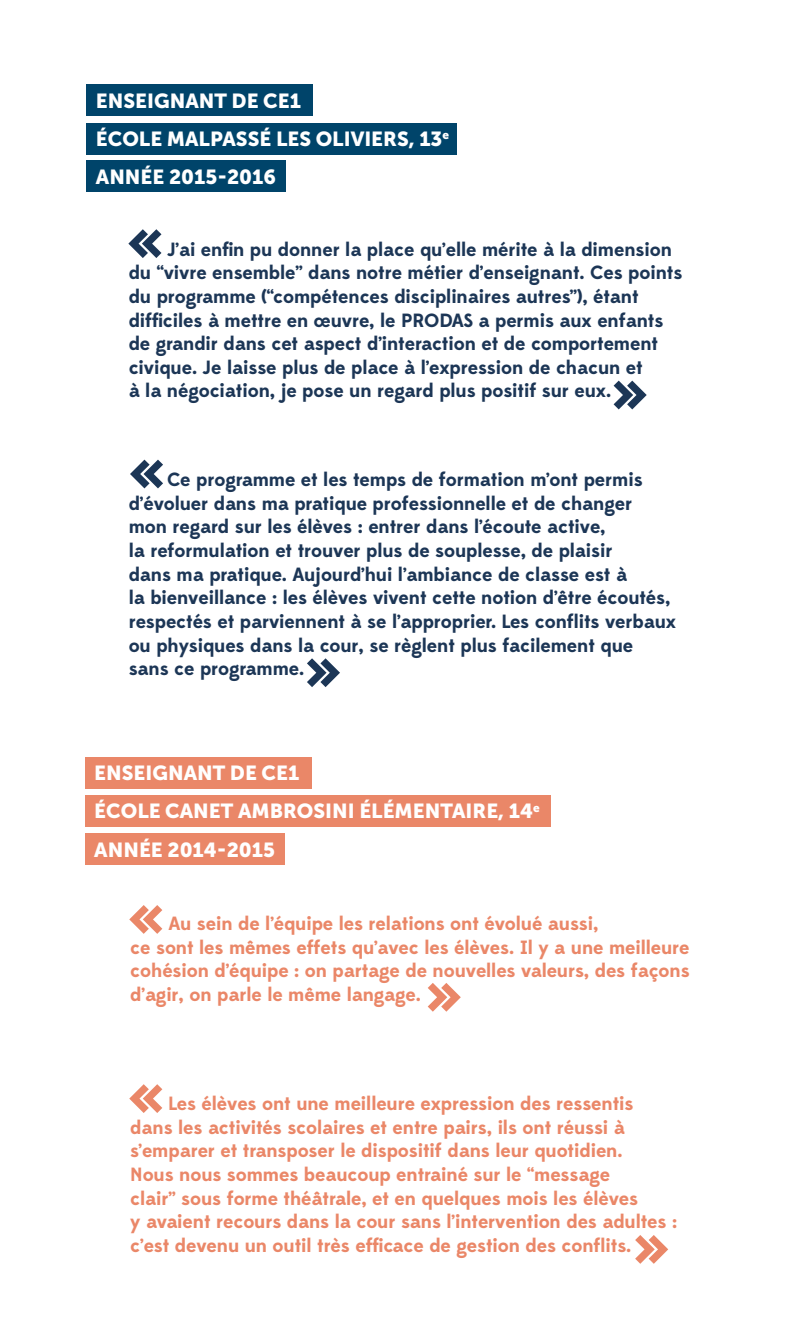
<style>
.page{position:relative;width:788px;height:1338px;background:#fff}
.page>*{position:absolute;margin:0;border:0;box-sizing:border-box;transform-origin:0 0}
.t1{font:700 67.5px "Edmondsans";color:#1c3656}
.t2{font:700 67.5px "Edmondsans";color:#ea8768}
.t3{font:20.25px/38.2px "Museo Sans 900";color:#fff}
.t4{font:700 19.12px/23.6px "Edmondsans";letter-spacing:-.005em;color:#1c3656}
.t5{font:700 19.12px/23.6px "Edmondsans";letter-spacing:-.005em;color:#ea8768}
</style>
<div class="page">
<div style="left:86px;top:84px;width:227px;height:32px;background:#00446a"></div>
<div style="left:86px;top:123px;width:370px;height:32px;background:#00446a"></div>
<div style="left:86px;top:160px;width:200px;height:32px;background:#00446a"></div>
<div style="left:85px;top:756px;width:226px;height:32px;background:#ea8768"></div>
<div style="left:85px;top:795px;width:465px;height:32px;background:#ea8768"></div>
<div style="left:85px;top:832px;width:199px;height:32px;background:#ea8768"></div>
<p class="t3" style="left:96px;top:81px;width:354px">ENSEIGNANT DE CE1<br>ÉCOLE MALPASSÉ LES OLIVIERS, 13<sup>e<br></sup>ANNÉE 2015-2016</p>
<h1 class="t1" style="left:128px;top:204px;width:36px">«</h1>
<p class="t4" style="left:129px;top:238px;width:555px;text-indent:38px">J’ai enfin pu donner la place qu’elle mérite à la dimension du “vivre ensemble” dans notre métier d’enseignant. Ces points du programme (“compétences disciplinaires autres”), étant difficiles à mettre en œuvre, le PRODAS a permis aux enfants de grandir dans cet aspect d’interaction et de comportement civique. Je laisse plus de place à l’expression de chacun et<br>à la négociation, je pose un regard plus positif sur eux.</p>
<h1 class="t1" style="left:129px;top:435px;width:36px">«</h1>
<p class="t4" style="left:129px;top:468px;width:548px;text-indent:38px">Ce programme et les temps de formation m’ont permis d’évoluer dans ma pratique professionnelle et de changer<br>mon regard sur les élèves : entrer dans l’écoute active,<br>la reformulation et trouver plus de souplesse, de plaisir<br>dans ma pratique. Aujourd’hui l’ambiance de classe est à<br>la bienveillance : les élèves vivent cette notion d’être écoutés, respectés et parviennent à se l’approprier. Les conflits verbaux ou physiques dans la cour, se règlent plus facilement que sans ce programme.</p>
<p class="t3" style="left:94px;top:753px;width:447px">ENSEIGNANT DE CE1<br>ÉCOLE CANET AMBROSINI ÉLÉMENTAIRE, 14<sup>e<br></sup>ANNÉE 2014-2015</p>
<h1 class="t2" style="left:129px;top:880px;width:36px">«</h1>
<p class="t5" style="left:130px;top:912px;width:561px;text-indent:38px">Au sein de l’équipe les relations ont évolué aussi,<br>ce sont les mêmes effets qu’avec les élèves. Il y a une meilleure cohésion d’équipe : on partage de nouvelles valeurs, des façons d’agir, on parle le même langage.</p>
<h1 class="t2" style="left:129px;top:1059px;width:36px">«</h1>
<p class="t5" style="left:130px;top:1092px;width:548px;text-indent:38px">Les élèves ont une meilleure expression des ressentis dans les activités scolaires et entre pairs, ils ont réussi à s’emparer et transposer le dispositif dans leur quotidien.<br>Nous nous sommes beaucoup entrainé sur le “message<br>clair” sous forme théâtrale, et en quelques mois les élèves<br>y avaient recours dans la cour sans l’intervention des adultes : c’est devenu un outil très efficace de gestion des conflits.</p>
</div>
